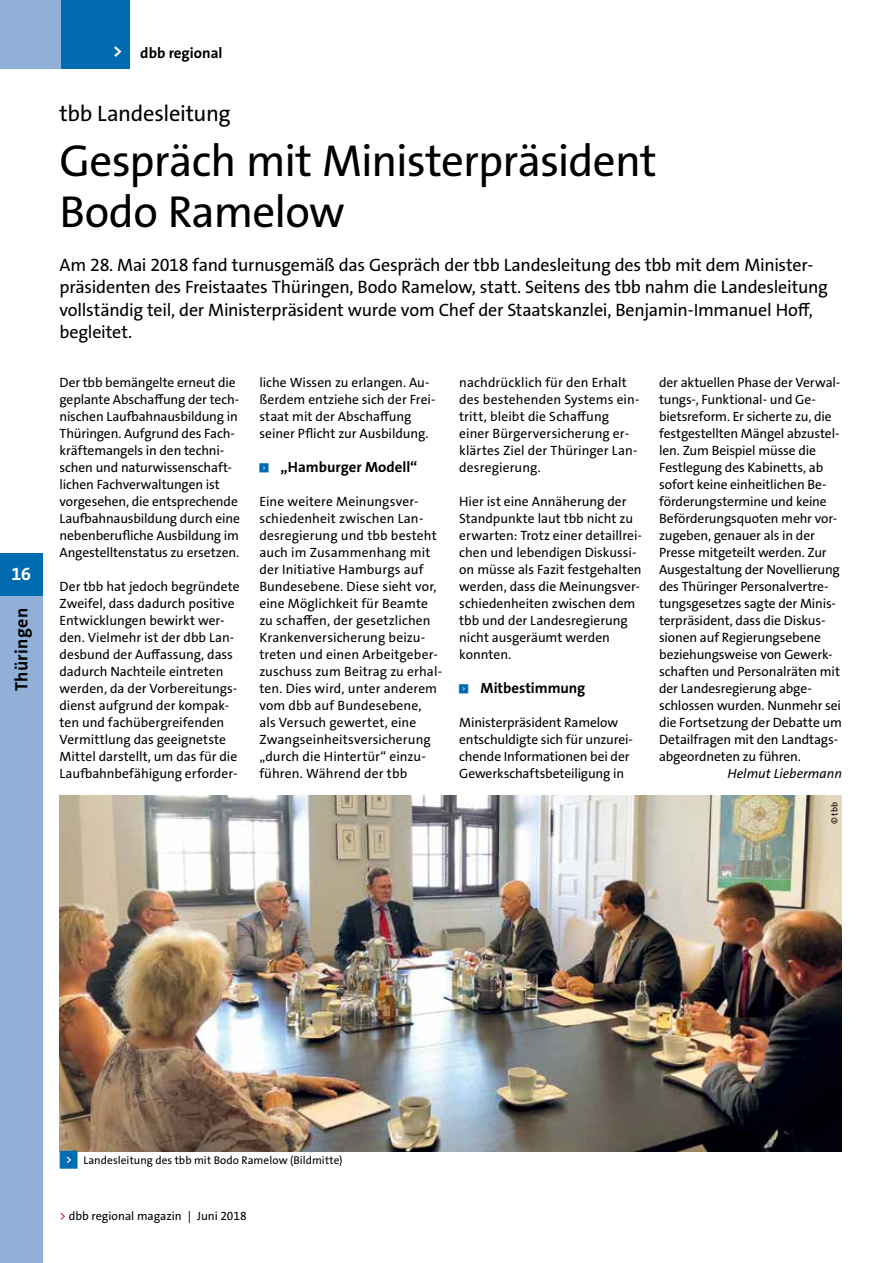
<style>
.page{position:relative;width:893px;height:1263px;background:#fff}
.page>*{position:absolute;margin:0;border:0;box-sizing:border-box;transform-origin:0 0}
.t1{font:45px/51px "The Sans Os F";letter-spacing:-.02em;color:#000}
.t2{font:22.5px "The Sans Os F";letter-spacing:-.015em;color:#000}
.t3{font:18px/22.5px "The Sans Os F";letter-spacing:-.015em;color:#000}
.t4{font:700 18px "The Sans Os F";letter-spacing:.02em;color:#000}
.t5{font:700 18px "The Sans Os F";color:#fff}
.t6{font:700 15px "The Sans Os F";color:#000}
.t7{font:700 14.85px "The Sans Os F";color:#000}
.t8{font:13.5px/17px "The Sans Os F";letter-spacing:-.005em;color:#000}
.t9{font:italic 13.5px "The Sans Os F";color:#000}
.t10{font:12px "The Sans Os F";letter-spacing:-.005em;color:#000}
.t11{font:11.25px "The Sans Os F";letter-spacing:.01em;color:#000}
.t12{font:9px "The Sans Os F";color:#000}
.t13{font:5.85px "Top Numbers";color:#006bb1}
.s1{font-size:18px;color:#fff}
.s2{font-family:"Top Numbers";color:#006bb1}
.s3{color:#c40075}
</style>
<div class="page">
<img style="left:60px;top:795px;width:782px;height:356px">
<div style="left:0;top:0;width:130px;height:68px;background:#91b0d9"></div>
<div style="left:62px;top:0;width:68px;height:68px;background:#006bb1"></div>
<div style="left:0;top:595px;width:43px;height:668px;background:#91b0d9"></div>
<div style="left:0;top:553px;width:43px;height:42px;background:#006bb1"></div>
<h3 class="t5" style="left:12px;top:562px;width:21px">16</h3>
<h3 class="t4" style="left:10px;top:691px;width:85px;rotate:-90deg">Thüringen</h3>
<p class="t6" style="left:113px;top:44px;width:111px"><span class="s1">&gt;</span> dbb regional</p>
<h2 class="t2" style="left:60px;top:99px;width:173px">tbb Landesleitung</h2>
<h1 class="t1" style="left:60px;top:136px;width:599px">Gespräch mit Ministerpräsident<br>Bodo Ramelow</h1>
<p class="t3" style="left:60px;top:254px;width:770px">Am 28. Mai 2018 fand turnusgemäß das Gespräch der tbb Landesleitung des tbb mit dem Minister&shy;präsidenten des Freistaates Thüringen, Bodo Ramelow, statt. Seitens des tbb nahm die Landesleitung vollständig teil, der Ministerpräsident wurde vom Chef der Staatskanzlei, Benjamin-Immanuel Hoff, begleitet.</p>
<p class="t8" style="left:60px;top:374px;width:182px">Der tbb bemängelte erneut die geplante Abschaffung der tech&shy;nischen Laufbahnausbildung in<br>Thüringen. Aufgrund des Fach&shy;kräftemangels in den techni&shy;schen und naturwissenschaft&shy;lichen Fachverwaltungen ist vorgesehen, die entsprechende<br>Laufbahnausbildung durch eine nebenberufliche Ausbildung im<br>Angestelltenstatus zu ersetzen.</p>
<p class="t8" style="left:60px;top:578px;width:182px">Der tbb hat jedoch begründete<br>Zweifel, dass dadurch positive<br>Entwicklungen bewirkt wer&shy;den. Vielmehr ist der dbb Lan&shy;desbund der Auffassung, dass dadurch Nachteile eintreten werden, da der Vorbereitungs&shy;dienst aufgrund der kompak&shy;ten und fachübergreifenden<br>Vermittlung das geeignetste<br>Mittel darstellt, um das für die<br>Laufbahnbefähigung erforder-</p>
<p class="t8" style="left:459px;top:374px;width:182px">nachdrücklich für den Erhalt des bestehenden Systems ein&shy;tritt, bleibt die Schaffung einer Bürgerversicherung er&shy;klärtes Ziel der Thüringer Lan&shy;desregierung.</p>
<p class="t8" style="left:459px;top:493px;width:184px">Hier ist eine Annäherung der<br>Standpunkte laut tbb nicht zu erwarten: Trotz einer detaillrei&shy;chen und lebendigen Diskussi&shy;on müsse als Fazit festgehalten werden, dass die Meinungsver&shy;schiedenheiten zwischen dem tbb und der Landesregierung nicht ausgeräumt werden konnten.</p>
<p class="t13" style="left:459px;top:684px;width:11px">&lt;</p>
<p class="t7" style="left:480px;top:679px;width:106px">Mitbestimmung</p>
<p class="t8" style="left:459px;top:714px;width:175px">Ministerpräsident Ramelow entschuldigte sich für unzurei&shy;chende Informationen bei der<br>Gewerkschaftsbeteiligung in</p>
<p class="t8" style="left:259px;top:374px;width:178px">liche Wissen zu erlangen. Au&shy;ßerdem entziehe sich der Frei&shy;staat mit der Abschaffung seiner Pflicht zur Ausbildung.</p>
<p class="t13" style="left:259px;top:463px;width:11px">&lt;</p>
<p class="t7" style="left:281px;top:457px;width:138px">„Hamburger Modell“</p>
<p class="t8" style="left:259px;top:493px;width:184px">Eine weitere Meinungsver&shy;schiedenheit zwischen Lan&shy;desregierung und tbb besteht auch im Zusammenhang mit der Initiative Hamburgs auf<br>Bundesebene. Diese sieht vor, eine Möglichkeit für Beamte zu schaffen, der gesetzlichen<br>Krankenversicherung beizu&shy;treten und einen Arbeitgeber&shy;zuschuss zum Beitrag zu erhal&shy;ten. Dies wird, unter anderem vom dbb auf Bundesebene,<br>als Versuch gewertet, eine<br>Zwangseinheitsversicherung „durch die Hintertür“ einzu&shy;führen. Während der tbb</p>
<p class="t8" style="left:659px;top:374px;width:184px">der aktuellen Phase der Verwal&shy;tungs-, Funktional- und Ge&shy;bietsreform. Er sicherte zu, die festgestellten Mängel abzustel&shy;len. Zum Beispiel müsse die<br>Festlegung des Kabinetts, ab sofort keine einheitlichen Be&shy;förderungstermine und keine<br>Beförderungsquoten mehr vor&shy;zugeben, genauer als in der<br>Presse mitgeteilt werden. Zur<br>Ausgestaltung der Novellierung des Thüringer Personalvertre&shy;tungsgesetzes sagte der Minis&shy;terpräsident, dass die Diskus&shy;sionen auf Regierungsebene beziehungsweise von Gewerk&shy;schaften und Personalräten mit der Landesregierung abge&shy;schlossen wurden. Nunmehr sei die Fortsetzung der Debatte um<br>Detailfragen mit den Landtags&shy;abgeordneten zu führen.</p>
<p class="t9" style="left:727px;top:765px;width:116px">Helmut Liebermann</p>
<p class="t12" style="left:829px;top:824px;width:24px;rotate:-90deg">© tbb</p>
<p class="t11" style="left:60px;top:1153px;width:284px"><span class="s2">&lt;</span> Landesleitung des tbb mit Bodo Ramelow (Bildmitte)</p>
<p class="t10" style="left:60px;top:1208px;width:189px"><span class="s3">&gt;</span> dbb regional magazin | Juni 2018</p>
</div>
